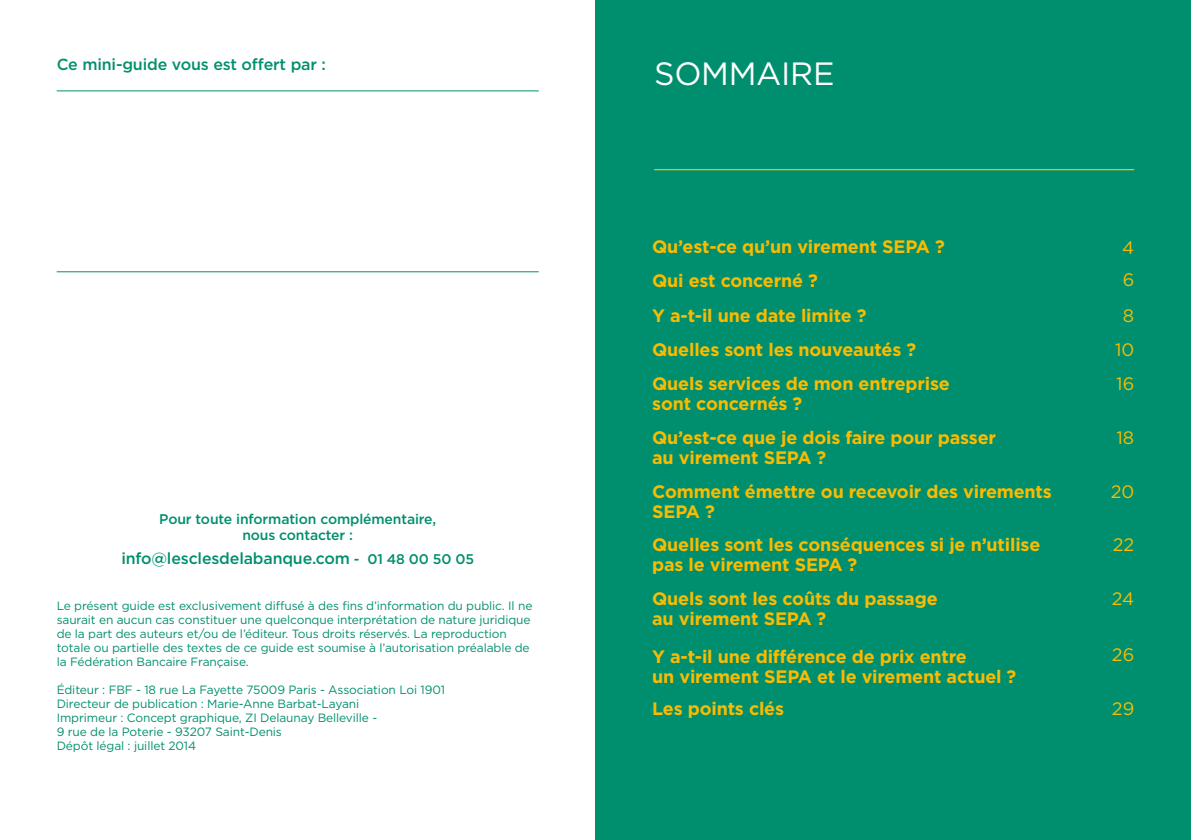
<style>
.page{position:relative;width:1191px;height:840px;background:#fff}
.page>*{position:absolute;margin:0;border:0;box-sizing:border-box;transform-origin:0 0}
.H2_-_sommaire___intr{font:32.2px "Gotham";letter-spacing:-.01em;color:#fff}
.H2_-_titres_sommaire{font:700 18px/20px "Gotham";letter-spacing:-.01em;color:#fabb00}
.Numéro_sommaire{font:18px "Gotham";color:#fabb00}
.Contact{font:500 16px "Gotham";letter-spacing:-.01em;color:#008f6e}
.Offert{font:500 16px "Gotham";letter-spacing:-.01em;color:#008f6e}
.Contact-2{font:500 14px/16px "Gotham";letter-spacing:-.01em;color:#008f6e;text-align:center}
.Mentions_legales{font:12px/14px "Gotham";letter-spacing:-.01em;color:#008f6e}
.s1{font-size:14px}
</style>
<div class="page">
<div style="left:595px;top:0;width:596px;height:839px;background:#008f6e"></div>
<hr style="left:57px;top:90px;width:482px;height:1px;background:#008f6e">
<hr style="left:57px;top:271px;width:482px;height:1px;background:#008f6e">
<hr style="left:654px;top:169px;width:480px;height:1px;background:#fabb00">
<p class="Offert" style="left:57px;top:53px;width:271px">Ce mini-guide vous est offert par :</p>
<p class="Contact-2" style="left:159px;top:510px;width:278px">Pour toute information complémentaire, nous contacter :</p>
<p class="Contact" style="left:121px;top:547px;width:354px">info@lesclesdelabanque.com <span class="s1">- 01 48 00 50 05</span></p>
<p class="Mentions_legales" style="left:57px;top:598px;width:477px">Le présent guide est exclusivement diffusé à des fins d’information du public. Il ne saurait en aucun cas constituer une quelconque interprétation de nature juridique de la part des auteurs et/ou de l’éditeur. Tous droits réservés. La reproduction totale ou partielle des textes de ce guide est soumise à l’autorisation préalable de la Fédération Bancaire Française.</p>
<p class="Mentions_legales" style="left:57px;top:682px;width:390px">Éditeur : FBF - 18 rue La Fayette 75009 Paris - Association Loi 1901</p>
<p class="Mentions_legales" style="left:57px;top:696px;width:304px">Directeur de publication : Marie-Anne Barbat-Layani</p>
<p class="Mentions_legales" style="left:57px;top:710px;width:322px">Imprimeur : Concept graphique, ZI Delaunay Belleville -<br>9 rue de la Poterie - 93207 Saint-Denis</p>
<p class="Mentions_legales" style="left:57px;top:738px;width:141px">Dépôt légal : juillet 2014</p>
<h2 class="H2_-_sommaire___intr" style="left:654px;top:53px;width:182px">SOMMAIRE</h2>
<h2 class="H2_-_titres_sommaire" style="left:652px;top:236px;width:294px">Qu’est-ce qu’un virement SEPA ?</h2>
<p class="Numéro_sommaire" style="left:1122px;top:236px;width:14px">4</p>
<h2 class="H2_-_titres_sommaire" style="left:652px;top:270px;width:167px">Qui est concerné ?</h2>
<p class="Numéro_sommaire" style="left:1122px;top:267px;width:13px">6</p>
<h2 class="H2_-_titres_sommaire" style="left:652px;top:305px;width:216px">Y a-t-il une date limite ?</h2>
<p class="Numéro_sommaire" style="left:1123px;top:304px;width:13px">8</p>
<h2 class="H2_-_titres_sommaire" style="left:652px;top:339px;width:265px">Quelles sont les nouveautés ?</h2>
<p class="Numéro_sommaire" style="left:1115px;top:337px;width:21px">10</p>
<h2 class="H2_-_titres_sommaire" style="left:652px;top:373px;width:299px">Quels services de mon entreprise sont concernés ?</h2>
<p class="Numéro_sommaire" style="left:1116px;top:371px;width:20px">16</p>
<h2 class="H2_-_titres_sommaire" style="left:652px;top:427px;width:345px">Qu’est-ce que je dois faire pour passer au virement SEPA ?</h2>
<p class="Numéro_sommaire" style="left:1116px;top:425px;width:19px">18</p>
<h2 class="H2_-_titres_sommaire" style="left:652px;top:480px;width:401px">Comment émettre ou recevoir des virements<br>SEPA ?</h2>
<p class="Numéro_sommaire" style="left:1110px;top:479px;width:25px">20</p>
<h2 class="H2_-_titres_sommaire" style="left:652px;top:534px;width:390px">Quelles sont les conséquences si je n’utilise pas le virement SEPA ?</h2>
<p class="Numéro_sommaire" style="left:1112px;top:532px;width:23px">22</p>
<h2 class="H2_-_titres_sommaire" style="left:652px;top:588px;width:287px">Quels sont les coûts du passage au virement SEPA ?</h2>
<p class="Numéro_sommaire" style="left:1112px;top:587px;width:24px">24</p>
<h2 class="H2_-_titres_sommaire" style="left:652px;top:646px;width:366px">Y a-t-il une différence de prix entre<br>un virement SEPA et le virement actuel ?</h2>
<p class="Numéro_sommaire" style="left:1112px;top:643px;width:24px">26</p>
<h2 class="H2_-_titres_sommaire" style="left:652px;top:697px;width:133px">Les points clés</h2>
<p class="Numéro_sommaire" style="left:1112px;top:696px;width:24px">29</p>
</div>
